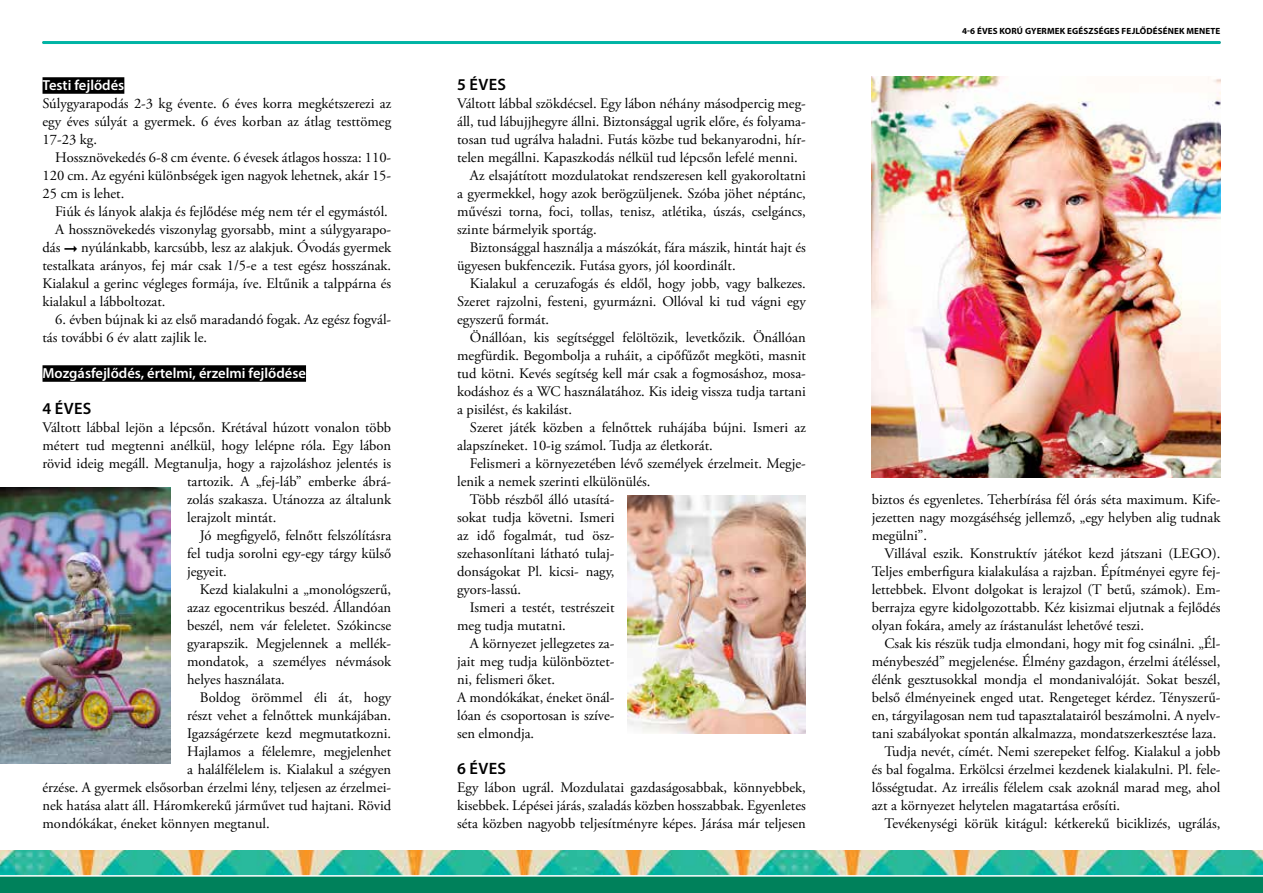
<style>
.page{position:relative;width:1263px;height:893px;background:#fff}
.page>*{position:absolute;margin:0;border:0;box-sizing:border-box;transform-origin:0 0}
.t1{font:600 16.5px "Myriad Pro";letter-spacing:.03em;color:#000}
.t2{font:14.55px/18px "Adobe Garamond Pro";color:#000;text-align:justify}
.t3{font:600 14.55px "Myriad Pro";color:#fff}
.t4{font:700 9px "Myriad Pro";letter-spacing:.015em;color:#000}
</style>
<div class="page">
<div style="left:0;top:876px;width:1263px;height:17px;background:#00815b"></div>
<img style="left:0;top:850px;width:1263px;height:25px">
<hr style="left:0;top:875px;width:1263px;height:2px;background:#fff">
<div style="left:43px;top:77px;width:81px;height:17px;background:#000"></div>
<div style="left:43px;top:365px;width:263px;height:17px;background:#000"></div>
<hr style="left:43px;top:41px;width:1177px;height:3px;background:#00b4a5">
<img style="left:0;top:488px;width:170px;height:275px">
<img style="left:872px;top:77px;width:348px;height:400px">
<img style="left:627px;top:495px;width:179px;height:239px">
<p class="t3" style="left:43px;top:76px;width:83px">Testi fejlődés</p>
<p class="t2" style="left:43px;top:95px;width:350px">Súlygyarapodás 2-3 kg évente. 6 éves korra megkétszerezi az egy éves súlyát a gyermek. 6 éves korban az átlag testtömeg 17-23 kg.</p>
<p class="t2" style="left:43px;top:149px;width:350px;text-indent:13px">Hossznövekedés 6-8 cm évente. 6 évesek átlagos hossza: 110- 120 cm. Az egyéni különbségek igen nagyok lehetnek, akár 15- 25 cm is lehet.</p>
<p class="t2" style="left:55px;top:203px;width:334px">Fiúk és lányok alakja és fejlődése még nem tér el egymástól.</p>
<p class="t2" style="left:55px;top:221px;width:337px">A hossznövekedés viszonylag gyorsabb, mint a súlygyarapo-</p>
<p class="t2" style="left:43px;top:239px;width:350px">dás ➞ nyúlánkabb, karcsúbb, lesz az alakjuk. Óvodás gyermek</p>
<p class="t2" style="left:43px;top:257px;width:350px">testalkata arányos, fej már csak 1/5-e a test egész hosszának.</p>
<p class="t2" style="left:43px;top:275px;width:350px">Kialakul a gerinc végleges formája, íve. Eltűnik a talppárna és</p>
<p class="t2" style="left:43px;top:293px;width:125px">kialakul a lábboltozat.</p>
<p class="t2" style="left:43px;top:311px;width:350px;text-indent:13px">6. évben bújnak ki az első maradandó fogak. Az egész fogvál&shy;tás további 6 év alatt zajlik le.</p>
<p class="t3" style="left:43px;top:364px;width:265px">Mozgásfejlődés, értelmi, érzelmi fejlődése</p>
<p class="t1" style="left:43px;top:398px;width:51px">4 éves</p>
<p class="t2" style="left:43px;top:419px;width:350px">Váltott lábbal lejön a lépcsőn. Krétával húzott vonalon több</p>
<p class="t2" style="left:43px;top:437px;width:350px">métert tud megtenni anélkül, hogy lelépne róla. Egy lábon</p>
<p class="t2" style="left:43px;top:455px;width:350px">rövid ideig megáll. Megtanulja, hogy a rajzoláshoz jelentés is</p>
<p class="t2" style="left:187px;top:473px;width:206px">tartozik. A „fej-láb” emberke ábrá-</p>
<p class="t2" style="left:187px;top:491px;width:206px">zolás szakasza. Utánozza az általunk</p>
<p class="t2" style="left:187px;top:509px;width:91px">lerajzolt mintát.</p>
<p class="t2" style="left:200px;top:527px;width:193px">Jó megfigyelő, felnőtt felszólításra</p>
<p class="t2" style="left:187px;top:545px;width:206px">fel tudja sorolni egy-egy tárgy külső</p>
<p class="t2" style="left:187px;top:563px;width:41px">jegyeit.</p>
<p class="t2" style="left:200px;top:581px;width:193px">Kezd kialakulni a „monológszerű,</p>
<p class="t2" style="left:187px;top:599px;width:206px">azaz egocentrikus beszéd. Állandóan</p>
<p class="t2" style="left:187px;top:617px;width:206px">beszél, nem vár feleletet. Szókincse</p>
<p class="t2" style="left:187px;top:635px;width:206px">gyarapszik. Megjelennek a mellék-</p>
<p class="t2" style="left:187px;top:653px;width:206px">mondatok, a személyes névmások</p>
<p class="t2" style="left:187px;top:671px;width:99px">helyes használata.</p>
<p class="t2" style="left:200px;top:689px;width:193px">Boldog örömmel éli át, hogy</p>
<p class="t2" style="left:187px;top:707px;width:206px">részt vehet a felnőttek munkájában.</p>
<p class="t2" style="left:187px;top:725px;width:206px">Igazságérzete kezd megmutatkozni.</p>
<p class="t2" style="left:187px;top:743px;width:206px">Hajlamos a félelemre, megjelenhet</p>
<p class="t2" style="left:187px;top:761px;width:206px">a halálfélelem is. Kialakul a szégyen</p>
<p class="t2" style="left:43px;top:779px;width:350px">érzése. A gyermek elsősorban érzelmi lény, teljesen az érzelmei-</p>
<p class="t2" style="left:43px;top:797px;width:350px">nek hatása alatt áll. Háromkerekű járművet tud hajtani. Rövid</p>
<p class="t2" style="left:43px;top:815px;width:229px">mondókákat, éneket könnyen megtanul.</p>
<p class="t1" style="left:457px;top:74px;width:51px">5 éves</p>
<p class="t2" style="left:457px;top:95px;width:350px">Váltott lábbal szökdécsel. Egy lábon néhány másodpercig meg-</p>
<p class="t2" style="left:457px;top:113px;width:350px">áll, tud lábujjhegyre állni. Biztonsággal ugrik előre, és folyama-</p>
<p class="t2" style="left:457px;top:131px;width:350px">tosan tud ugrálva haladni. Futás közbe tud bekanyarodni, hír-</p>
<p class="t2" style="left:457px;top:149px;width:342px">telen megállni. Kapaszkodás nélkül tud lépcsőn lefelé menni.</p>
<p class="t2" style="left:470px;top:167px;width:337px">Az elsajátított mozdulatokat rendszeresen kell gyakoroltatni</p>
<p class="t2" style="left:457px;top:185px;width:350px">a gyermekkel, hogy azok berögzüljenek. Szóba jöhet néptánc,</p>
<p class="t2" style="left:457px;top:203px;width:350px">művészi torna, foci, tollas, tenisz, atlétika, úszás, cselgáncs,</p>
<p class="t2" style="left:457px;top:221px;width:141px">szinte bármelyik sportág.</p>
<p class="t2" style="left:470px;top:239px;width:337px">Biztonsággal használja a mászókát, fára mászik, hintát hajt és</p>
<p class="t2" style="left:457px;top:257px;width:280px">ügyesen bukfencezik. Futása gyors, jól koordinált.</p>
<p class="t2" style="left:470px;top:275px;width:337px">Kialakul a ceruzafogás és eldől, hogy jobb, vagy balkezes.</p>
<p class="t2" style="left:457px;top:293px;width:350px">Szeret rajzolni, festeni, gyurmázni. Ollóval ki tud vágni egy</p>
<p class="t2" style="left:457px;top:311px;width:94px">egyszerű formát.</p>
<p class="t2" style="left:470px;top:329px;width:337px">Önállóan, kis segítséggel felöltözik, levetkőzik. Önállóan</p>
<p class="t2" style="left:457px;top:347px;width:350px">megfürdik. Begombolja a ruháit, a cipőfűzőt megköti, masnit</p>
<p class="t2" style="left:457px;top:365px;width:350px">tud kötni. Kevés segítség kell már csak a fogmosáshoz, mosa-</p>
<p class="t2" style="left:457px;top:383px;width:350px">kodáshoz és a WC használatához. Kis ideig vissza tudja tartani</p>
<p class="t2" style="left:457px;top:401px;width:116px">a pisilést, és kakilást.</p>
<p class="t2" style="left:470px;top:419px;width:337px">Szeret játék közben a felnőttek ruhájába bújni. Ismeri az</p>
<p class="t2" style="left:457px;top:437px;width:257px">alapszíneket. 10-ig számol. Tudja az életkorát.</p>
<p class="t2" style="left:470px;top:455px;width:337px">Felismeri a környezetében lévő személyek érzelmeit. Megje-</p>
<p class="t2" style="left:457px;top:473px;width:195px">lenik a nemek szerinti elkülönülés.</p>
<p class="t2" style="left:470px;top:491px;width:146px">Több részből álló utasítá-</p>
<p class="t2" style="left:457px;top:509px;width:159px">sokat tudja követni. Ismeri</p>
<p class="t2" style="left:457px;top:527px;width:159px">az idő fogalmát, tud ös -</p>
<p class="t2" style="left:457px;top:545px;width:159px">szehasonlítani látható tulaj-</p>
<p class="t2" style="left:457px;top:563px;width:159px">donságokat Pl. kicsi- nagy,</p>
<p class="t2" style="left:457px;top:581px;width:65px">gyors-lassú.</p>
<p class="t2" style="left:470px;top:599px;width:146px">Ismeri a testét, testrészeit</p>
<p class="t2" style="left:457px;top:617px;width:110px">meg tudja mutatni.</p>
<p class="t2" style="left:470px;top:635px;width:146px">A környezet jellegzetes za-</p>
<p class="t2" style="left:457px;top:653px;width:159px">jait meg tudja különböztet-</p>
<p class="t2" style="left:457px;top:671px;width:100px">ni, felismeri őket.</p>
<p class="t2" style="left:457px;top:689px;width:159px">A mondókákat, éneket önál-</p>
<p class="t2" style="left:457px;top:707px;width:159px">lóan és csoportosan is szíve-</p>
<p class="t2" style="left:457px;top:725px;width:78px">sen elmondja.</p>
<p class="t1" style="left:457px;top:758px;width:51px">6 éves</p>
<p class="t2" style="left:457px;top:779px;width:350px">Egy lábon ugrál. Mozdulatai gazdaságosabbak, könnyebbek, kisebbek. Lépései járás, szaladás közben hosszabbak. Egyenletes séta közben nagyobb teljesítményre képes. Járása már teljesen</p>
<p class="t4" style="left:962px;top:25px;width:260px">4-6 ÉVES KORÚ GYERMEK EGÉSZSÉGES FEJLŐDÉSÉNEK MENETE</p>
<p class="t2" style="left:872px;top:491px;width:350px">biztos és egyenletes. Teherbírása fél órás séta maximum. Kife&shy;jezetten nagy mozgáséhség jellemző, „egy helyben alig tudnak megülni”.</p>
<p class="t2" style="left:872px;top:545px;width:350px;text-indent:13px">Villával eszik. Konstruktív játékot kezd játszani (LEGO).<br>Teljes emberfigura kialakulása a rajzban. Építményei egyre fej&shy;lettebbek. Elvont dolgokat is lerajzol (T betű, számok). Em&shy;berrajza egyre kidolgozottabb. Kéz kisizmai eljutnak a fejlődés olyan fokára, amely az írástanulást lehetővé teszi.</p>
<p class="t2" style="left:884px;top:635px;width:337px">Csak kis részük tudja elmondani, hogy mit fog csinálni. „Él-</p>
<p class="t2" style="left:872px;top:653px;width:350px">ménybeszéd” megjelenése. Élmény gazdagon, érzelmi átéléssel,</p>
<p class="t2" style="left:872px;top:671px;width:350px">élénk gesztusokkal mondja el mondanivalóját. Sokat beszél,</p>
<p class="t2" style="left:872px;top:689px;width:350px">belső élményeinek enged utat. Rengeteget kérdez. Tényszerű-</p>
<p class="t2" style="left:872px;top:707px;width:350px">en, tárgyilagosan nem tud tapasztalatairól beszámolni. A nyelv-</p>
<p class="t2" style="left:872px;top:725px;width:346px">tani szabályokat spontán alkalmazza, mondatszerkesztése laza.</p>
<p class="t2" style="left:884px;top:743px;width:337px">Tudja nevét, címét. Nemi szerepeket felfog. Kialakul a jobb</p>
<p class="t2" style="left:872px;top:761px;width:350px">és bal fogalma. Erkölcsi érzelmei kezdenek kialakulni. Pl. fele-</p>
<p class="t2" style="left:872px;top:779px;width:350px">lősségtudat. Az irreális félelem csak azoknál marad meg, ahol</p>
<p class="t2" style="left:872px;top:797px;width:250px">azt a környezet helytelen magatartása erősíti.</p>
<p class="t2" style="left:884px;top:815px;width:337px">Tevékenységi körük kitágul: kétkerekű biciklizés, ugrálás,</p>
</div>
